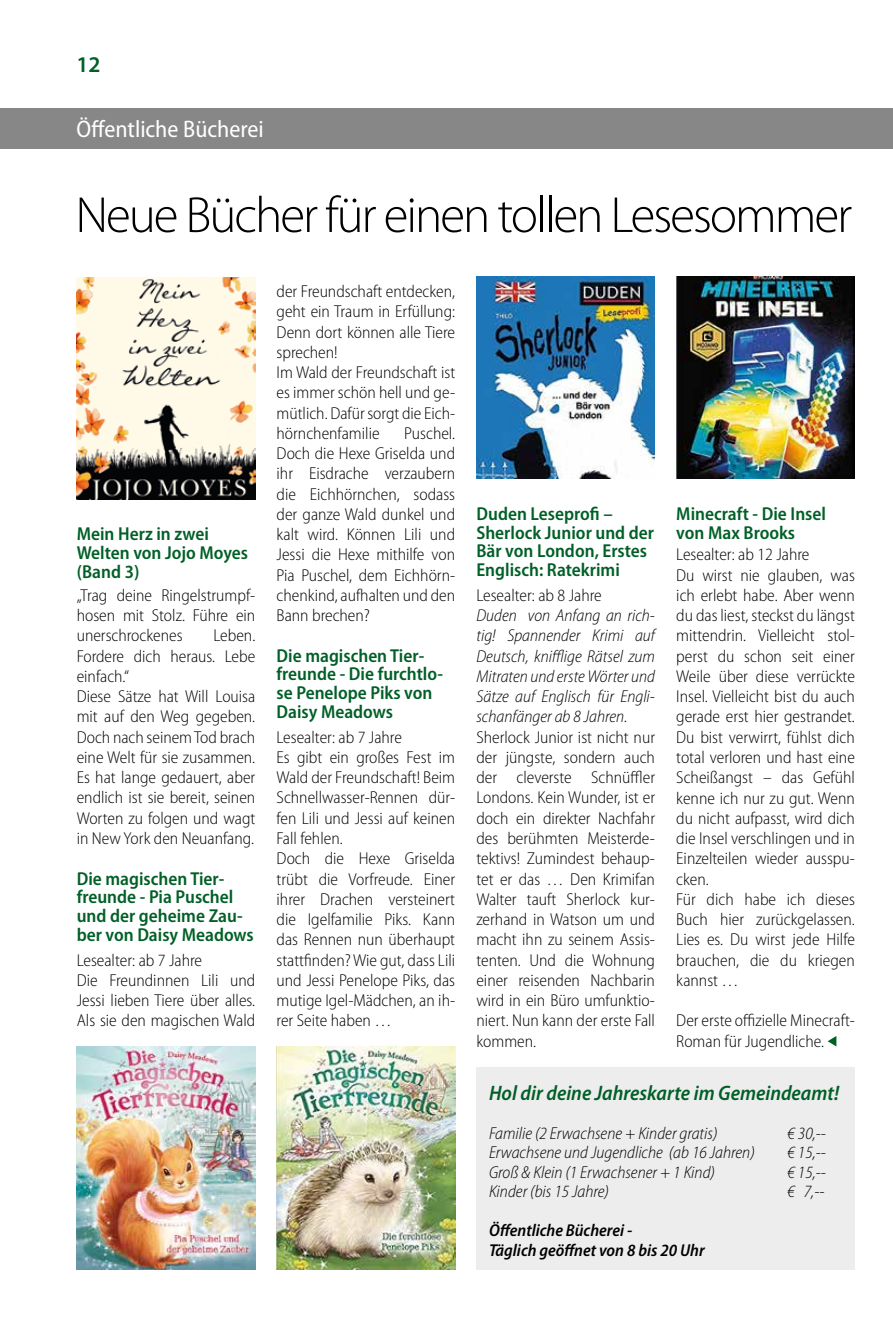
<style>
.page{position:relative;width:893px;height:1327px;background:#fff}
.page>*{position:absolute;margin:0;border:0;box-sizing:border-box;transform-origin:0 0}
.t1{font:300 51px "Myriad Pro";letter-spacing:-.04em;color:#000}
.t2{font:semi-condensed 24px "Myriad Pro";color:#fff}
.t3{font:600 22.5px "Myriad Pro";color:#005f27}
.t4{font:italic 600 semi-condensed 21px "Myriad Pro";color:#005f27}
.t5{font:600 semi-condensed 18.75px/18.8px "Myriad Pro";color:#005f27}
.t6{font:300 semi-condensed 17.25px/20.2px "Myriad Pro";color:#000}
.t7{font:italic 300 semi-condensed 17.25px/20.2px "Myriad Pro";color:#000;text-align:justify}
.t8{font:italic 600 semi-condensed 17.25px/19.5px "Myriad Pro";color:#000}
</style>
<div class="page">
<div style="left:0;top:108px;width:893px;height:41px;background:#878787"></div>
<svg style="left:828px;top:1036px;width:8px;height:10px"></svg>
<div style="left:476px;top:1066px;width:379px;height:203px;background:#ededed"></div>
<img style="left:77px;top:278px;width:178px;height:222px">
<img style="left:77px;top:1046px;width:178px;height:223px">
<img style="left:476px;top:277px;width:179px;height:201px">
<img style="left:676px;top:277px;width:179px;height:201px">
<img style="left:276px;top:1046px;width:179px;height:223px">
<h3 class="t3" style="left:77px;top:50px;width:26px">12</h3>
<h2 class="t2" style="left:77px;top:116px;width:189px">Öffentliche Bücherei</h2>
<h1 class="t1" style="left:75px;top:187px;width:778px">Neue Bücher für einen tollen Lesesommer</h1>
<p class="t5" style="left:77px;top:525px;width:173px">Mein Herz in zwei<br>Welten von Jojo Moyes (Band 3)</p>
<p class="t6" style="left:77px;top:585px;width:180px;text-align:justify">„Trag deine Ringelstrumpf&shy;hosen mit Stolz. Führe ein unerschrockenes</p>
<p class="t6" style="left:77px;top:626px;width:180px;text-indent:137px">Leben.<br>Fordere dich heraus. Lebe einfach.“<br>Diese Sätze hat Will Louisa mit auf den Weg gegeben.<br>Doch nach seinem Tod brach eine Welt für sie zusammen.<br>Es hat lange gedauert, aber endlich ist sie bereit, seinen<br>Worten zu folgen und wagt in New York den Neuanfang.</p>
<p class="t5" style="left:77px;top:869px;width:179px">Die magischen Tier&shy;freunde - Pia Puschel und der geheime Zau&shy;ber von Daisy Meadows</p>
<p class="t6" style="left:77px;top:950px;width:180px">Lesealter: ab 7 Jahre<br>Die Freundinnen Lili und<br>Jessi lieben Tiere über alles.<br>Als sie den magischen Wald</p>
<p class="t6" style="left:277px;top:281px;width:180px">der Freundschaft entdecken, geht ein Traum in Erfüllung:<br>Denn dort können alle Tiere sprechen!<br>Im Wald der Freundschaft ist es immer schön hell und ge&shy;mütlich. Dafür sorgt die Eich&shy;hörnchenfamilie</p>
<p class="t6" style="left:277px;top:423px;width:180px;text-align:justify;text-indent:128px">Puschel.<br>Doch die Hexe Griselda und ihr Eisdrache verzaubern die Eichhörnchen, sodass der ganze Wald dunkel und kalt wird. Können Lili und Jessi die Hexe mithilfe von Pia Puschel, dem Eichhörn&shy;chenkind, aufhalten und den Bann brechen?</p>
<p class="t5" style="left:277px;top:646px;width:168px">Die magischen Tier&shy;freunde - Die furchtlo&shy;se Penelope Piks von<br>Daisy Meadows</p>
<p class="t6" style="left:277px;top:727px;width:180px">Lesealter: ab 7 Jahre<br>Es gibt ein großes Fest im<br>Wald der Freundschaft! Beim<br>Schnellwasser-Rennen dür&shy;fen Lili und Jessi auf keinen<br>Fall fehlen.<br>Doch die Hexe Griselda trübt die Vorfreude. Einer ihrer Drachen versteinert die Igelfamilie Piks. Kann das Rennen nun überhaupt stattfinden? Wie gut, dass Lili und Jessi Penelope Piks, das mutige Igel-Mädchen, an ih&shy;rer Seite haben …</p>
<p class="t5" style="left:476px;top:504px;width:179px">Duden Leseprofi –<br>Sherlock Junior und der<br>Bär von London, Erstes<br>Englisch: Ratekrimi</p>
<p class="t6" style="left:476px;top:585px;width:127px">Lesealter: ab 8 Jahre</p>
<p class="t7" style="left:476px;top:606px;width:180px">Duden von Anfang an rich&shy;tig! Spannender Krimi auf Deutsch, knifflige Rätsel zum Mitraten und erste Wörter und Sätze auf Englisch für Engli&shy;schanfänger ab 8 Jahren.</p>
<p class="t6" style="left:476px;top:727px;width:180px;text-align:justify">Sherlock Junior ist nicht nur der jüngste, sondern auch der cleverste Schnüffler Londons. Kein Wunder, ist er doch ein direkter Nachfahr des berühmten Meisterde&shy;tektivs! Zumindest behaup&shy;tet er das … Den Krimifan Walter tauft Sherlock kur&shy;zerhand in Watson um und macht ihn zu seinem Assis&shy;tenten. Und die Wohnung einer reisenden Nachbarin wird in ein Büro umfunktio&shy;niert. Nun kann der erste Fall kommen.</p>
<p class="t5" style="left:676px;top:504px;width:151px">Minecraft - Die Insel von Max Brooks</p>
<p class="t6" style="left:676px;top:545px;width:180px">Lesealter: ab 12 Jahre<br>Du wirst nie glauben, was ich erlebt habe. Aber wenn du das liest, steckst du längst mittendrin. Vielleicht stol&shy;perst du schon seit einer<br>Weile über diese verrückte<br>Insel. Vielleicht bist du auch gerade erst hier gestrandet.<br>Du bist verwirrt, fühlst dich total verloren und hast eine<br>Scheißangst – das Gefühl kenne ich nur zu gut. Wenn du nicht aufpasst, wird dich die Insel verschlingen und in<br>Einzelteilen wieder ausspu&shy;cken.<br>Für dich habe ich dieses<br>Buch hier zurückgelassen.<br>Lies es. Du wirst jede Hilfe brauchen, die du kriegen kannst …</p>
<p class="t6" style="left:676px;top:1011px;width:180px">Der erste offizielle Minecraft-<br>Roman für Jugendliche.</p>
<p class="t4" style="left:489px;top:1081px;width:352px">Hol dir deine Jahreskarte im Gemeindeamt!</p>
<p class="t7" style="left:489px;top:1123px;width:230px">Familie (2 Erwachsene + Kinder gratis)</p>
<p class="t7" style="left:787px;top:1123px;width:40px">€ 30,--</p>
<p class="t7" style="left:489px;top:1142px;width:267px">Erwachsene und Jugendliche (ab 16 Jahren)</p>
<p class="t7" style="left:787px;top:1142px;width:40px">€ 15,--</p>
<p class="t7" style="left:489px;top:1162px;width:228px">Groß &amp; Klein (1 Erwachsener + 1 Kind)</p>
<p class="t7" style="left:787px;top:1162px;width:40px">€ 15,--</p>
<p class="t7" style="left:489px;top:1181px;width:122px">Kinder (bis 15 Jahre)</p>
<p class="t7" style="left:787px;top:1181px;width:39px">€ 7,--</p>
<p class="t8" style="left:489px;top:1221px;width:217px">Öffentliche Bücherei -<br>Täglich geöffnet von 8 bis 20 Uhr</p>
</div>
